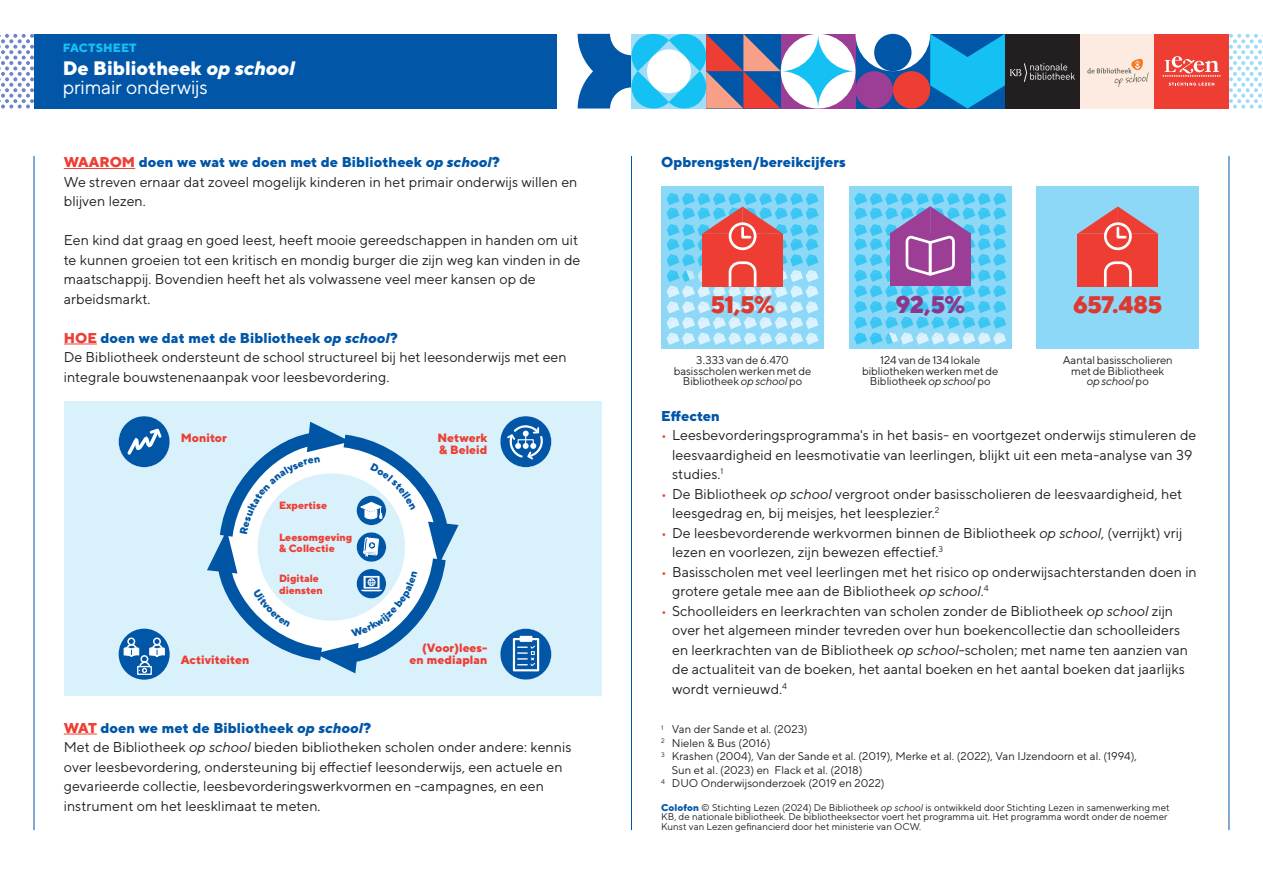
<style>
.page{position:relative;width:1263px;height:893px;background:#fff}
.page>*{position:absolute;margin:0;border:0;box-sizing:border-box;transform-origin:0 0}
.Bijschrift_kopje{font:800 24px "TT Norms";letter-spacing:-.04em;color:#de3930}
.Bijschrift_kopje-2{font:800 24px "TT Norms";color:#8e368a}
.Kopje_A{font:19.5px/19.5px "TT Norms";letter-spacing:-.015em;color:#fff}
.Body{font:14.25px/19.5px "TT Norms";color:#231f20}
.Body-2{font:800 14.25px "TT Norms";color:#0156a8}
.Streamer{font:800 12px/11.9px "TT Norms";color:#ee3e34;text-align:right}
.Kopje_A-2{font:800 12px "TT Norms";letter-spacing:.01em;color:#15c0f2}
.Body-3{font:11.25px/13.5px "TT Norms";color:#231f20}
.Bijschrift_kopje-3{font:11.25px/10.5px "TT Norms";letter-spacing:-.005em;color:#231f20;text-align:center}
.Tussenkopje{font:800 10.5px/11.9px "TT Norms";color:#ee3e34}
.Body-4{font:9.75px/9.8px "TT Norms";color:#231f20}
.s1{font-weight:800}
.s2{font-weight:800;font-style:italic}
.s3{color:#ee3e34}
.s4{font-style:italic}
.s5{font-weight:800;color:#0156a8}
</style>
<div class="page">
<div style="left:849px;top:187px;width:162px;height:162px;background:#8dd7f7"></div>
<hr style="left:64px;top:168px;width:71px;height:1px;background:#ee3e34">
<hr style="left:64px;top:344px;width:33px;height:1px;background:#ee3e34">
<hr style="left:64px;top:734px;width:33px;height:1px;background:#ee3e34">
<div style="left:1036px;top:187px;width:163px;height:162px;background:#8dd7f7"></div>
<div style="left:1077px;top:234px;width:81px;height:53px;background:#ee3e34"></div>
<svg style="left:1077px;top:206px;width:81px;height:45px"></svg>
<svg style="left:1104px;top:261px;width:28px;height:26px"></svg>
<div style="left:34px;top:34px;width:992px;height:75px;background:#0156a8"></div>
<div style="left:557px;top:34px;width:75px;height:75px;background:#fff"></div>
<svg style="left:0;top:34px;width:34px;height:75px"></svg>
<svg style="left:1229px;top:34px;width:34px;height:75px"></svg>
<div style="left:1154px;top:34px;width:75px;height:75px;background:#ee3e34"></div>
<svg style="left:1162px;top:56px;width:59px;height:21px"></svg>
<svg style="left:1169px;top:83px;width:45px;height:3px"></svg>
<div style="left:1079px;top:34px;width:75px;height:75px;background:#fdeae1"></div>
<svg style="left:1087px;top:59px;width:61px;height:28px"></svg>
<div style="left:1005px;top:34px;width:74px;height:75px;background:#231f20"></div>
<div style="left:781px;top:34px;width:74px;height:75px;background:#9c3d96"></div>
<svg style="left:781px;top:34px;width:74px;height:75px;background:#bdebfa"></svg>
<svg style="left:855px;top:34px;width:220px;height:75px"></svg>
<div style="left:874px;top:34px;width:37px;height:37px;background:#0156a8;border-radius:50%"></div>
<svg style="left:578px;top:33px;width:203px;height:76px"></svg>
<div style="left:647px;top:49px;width:44px;height:44px;background:#fff;border-radius:50%"></div>
<hr style="left:34px;top:156px;width:1px;height:674px;background:#0156a8">
<hr style="left:631px;top:156px;width:1px;height:674px;background:#0156a8">
<hr style="left:1228px;top:156px;width:1px;height:674px;background:#0156a8">
<svg style="left:854px;top:193px;width:152px;height:152px"></svg>
<div style="left:64px;top:401px;width:538px;height:294px;background:#d8f1fb"></div>
<svg style="left:119px;top:416px;width:51px;height:51px"></svg>
<svg style="left:500px;top:629px;width:51px;height:51px"></svg>
<svg style="left:119px;top:629px;width:51px;height:51px"></svg>
<svg style="left:500px;top:416px;width:51px;height:51px"></svg>
<div style="left:518px;top:439px;width:16px;height:8px;border:1px solid #fff"></div>
<div style="left:661px;top:187px;width:163px;height:162px;background:#8dd7f7"></div>
<svg style="left:666px;top:193px;width:153px;height:152px"></svg>
<svg style="left:207px;top:422px;width:252px;height:251px"></svg>
<p class="Kopje_A-2" style="left:63px;top:40px;width:76px">FACTSHEET</p>
<p class="Kopje_A" style="left:63px;top:58px;width:234px"><span class="s1">De Bibliotheek</span> <span class="s2">op school </span>primair onderwijs</p>
<p class="Body-2" style="left:64px;top:153px;width:437px"><span class="s3">WAAROM</span> doen we wat we doen met de Bibliotheek <span class="s4">op school</span>?</p>
<p class="Body" style="left:64px;top:171px;width:515px">We streven ernaar dat zoveel mogelijk kinderen in het primair onderwijs willen en blijven lezen.</p>
<p class="Body" style="left:64px;top:230px;width:518px">Een kind dat graag en goed leest, heeft mooie gereedschappen in handen om uit te kunnen groeien tot een kritisch en mondig burger die zijn weg kan vinden in de maatschappij. Bovendien heeft het als volwassene veel meer kansen op de arbeidsmarkt.</p>
<p class="Body-2" style="left:64px;top:328px;width:336px"><span class="s3">HOE</span> doen we dat met de Bibliotheek <span class="s4">op school</span>?</p>
<p class="Body" style="left:64px;top:347px;width:504px">De Bibliotheek ondersteunt de school structureel bij het leesonderwijs met een integrale bouwstenenaanpak voor leesbevordering.</p>
<p class="Streamer" style="left:181px;top:431px;width:48px">Monitor</p>
<p class="Streamer" style="left:437px;top:431px;width:51px">Netwerk</p>
<p class="Streamer" style="left:439px;top:443px;width:50px">&amp; Beleid</p>
<p class="Tussenkopje" style="left:279px;top:499px;width:50px">Expertise</p>
<p class="Tussenkopje" style="left:279px;top:531px;width:75px">Leesomgeving &amp; Collectie</p>
<p class="Tussenkopje" style="left:279px;top:572px;width:42px">Digitale</p>
<p class="Tussenkopje" style="left:279px;top:584px;width:45px">diensten</p>
<p class="Streamer" style="left:181px;top:653px;width:70px">Activiteiten</p>
<p class="Streamer" style="left:410px;top:641px;width:79px">(Voor)lees&shy;en mediaplan</p>
<p class="Body-2" style="left:64px;top:718px;width:309px"><span class="s3">WAT</span> doen we met de Bibliotheek <span class="s4">op school</span>?</p>
<p class="Body" style="left:64px;top:737px;width:509px">Met de Bibliotheek <span class="s4">op school</span> bieden bibliotheken scholen onder andere: kennis over leesbevordering, ondersteuning bij effectief leesonderwijs, een actuele en gevarieerde collectie, leesbevorderingswerkvormen en -campagnes, en een instrument om het leesklimaat te meten.</p>
<p class="Body-2" style="left:661px;top:153px;width:186px">Opbrengsten/bereikcijfers</p>
<p class="Bijschrift_kopje" style="left:710px;top:289px;width:66px">51,5%</p>
<p class="Bijschrift_kopje-3" style="left:674px;top:355px;width:139px">3.333 van de 6.470 basisscholen werken met de<br>Bibliotheek <span class="s4">op school</span> po</p>
<p class="Bijschrift_kopje-2" style="left:895px;top:289px;width:71px">92,5%</p>
<p class="Bijschrift_kopje-3" style="left:862px;top:355px;width:138px">124 van de 134 lokale bibliotheken werken met de<br>Bibliotheek <span class="s4">op school</span> po</p>
<p class="Bijschrift_kopje" style="left:1073px;top:289px;width:91px">657.485</p>
<p class="Bijschrift_kopje-3" style="left:1063px;top:355px;width:112px">Aantal basisscholieren met de Bibliotheek<br><span class="s4">op school</span> po</p>
<p class="Body-2" style="left:661px;top:406px;width:60px">Effecten</p>
<p class="Body" style="left:672px;top:425px;width:526px;text-indent:-11px"><span class="s3">•</span> Leesbevorderingsprogramma's in het basis- en voortgezet onderwijs stimuleren de leesvaardigheid en leesmotivatie van leerlingen, blijkt uit een meta-analyse van 39 studies.<sup>1</sup></p>
<p class="Body" style="left:672px;top:483px;width:512px;text-indent:-11px"><span class="s3">•</span> De Bibliotheek <span class="s4">op school</span> vergroot onder basisscholieren de leesvaardigheid, het leesgedrag en, bij meisjes, het leesplezier.<sup>2</sup></p>
<p class="Body" style="left:672px;top:522px;width:512px;text-indent:-11px"><span class="s3">•</span> De leesbevorderende werkvormen binnen de Bibliotheek <span class="s4">op school</span>, (verrijkt) vrij lezen en voorlezen, zijn bewezen effectief.<sup>3</sup></p>
<p class="Body" style="left:672px;top:561px;width:526px;text-indent:-11px"><span class="s3">•</span> Basisscholen met veel leerlingen met het risico op onderwijsachterstanden doen in grotere getale mee aan de Bibliotheek <span class="s4">op school</span>.<sup>4</sup></p>
<p class="Body" style="left:672px;top:600px;width:517px;text-indent:-11px"><span class="s3">•</span> Schoolleiders en leerkrachten van scholen zonder de Bibliotheek <span class="s4">op school</span> zijn over het algemeen minder tevreden over hun boekencollectie dan schoolleiders en leerkrachten van de Bibliotheek <span class="s4">op school</span>-scholen; met name ten aanzien van de actualiteit van de boeken, het aantal boeken en het aantal boeken dat jaarlijks wordt vernieuwd.<sup>4</sup></p>
<p class="Body-3" style="left:661px;top:722px;width:148px"><sup>1</sup> Van der Sande et al. (2023)</p>
<p class="Body-3" style="left:661px;top:736px;width:111px"><sup>2</sup> Nielen &amp; Bus (2016)</p>
<p class="Body-3" style="left:672px;top:749px;width:466px;text-indent:-11px"><sup>3</sup> Krashen (2004), Van der Sande et al. (2019), Merke et al. (2022), Van IJzendoorn et al. (1994),<br>Sun et al. (2023) en Flack et al. (2018)</p>
<p class="Body-3" style="left:661px;top:776px;width:225px"><sup>4</sup> DUO Onderwijsonderzoek (2019 en 2022)</p>
<p class="Body-4" style="left:661px;top:802px;width:510px"><span class="s5">Colofon</span> © Stichting Lezen (2024) De Bibliotheek <span class="s4">op school</span> is ontwikkeld door Stichting Lezen in samenwerking met<br>KB, de nationale bibliotheek. De bibliotheeksector voert het programma uit. Het programma wordt onder de noemer<br>Kunst van Lezen gefinancierd door het ministerie van OCW.</p>
</div>
